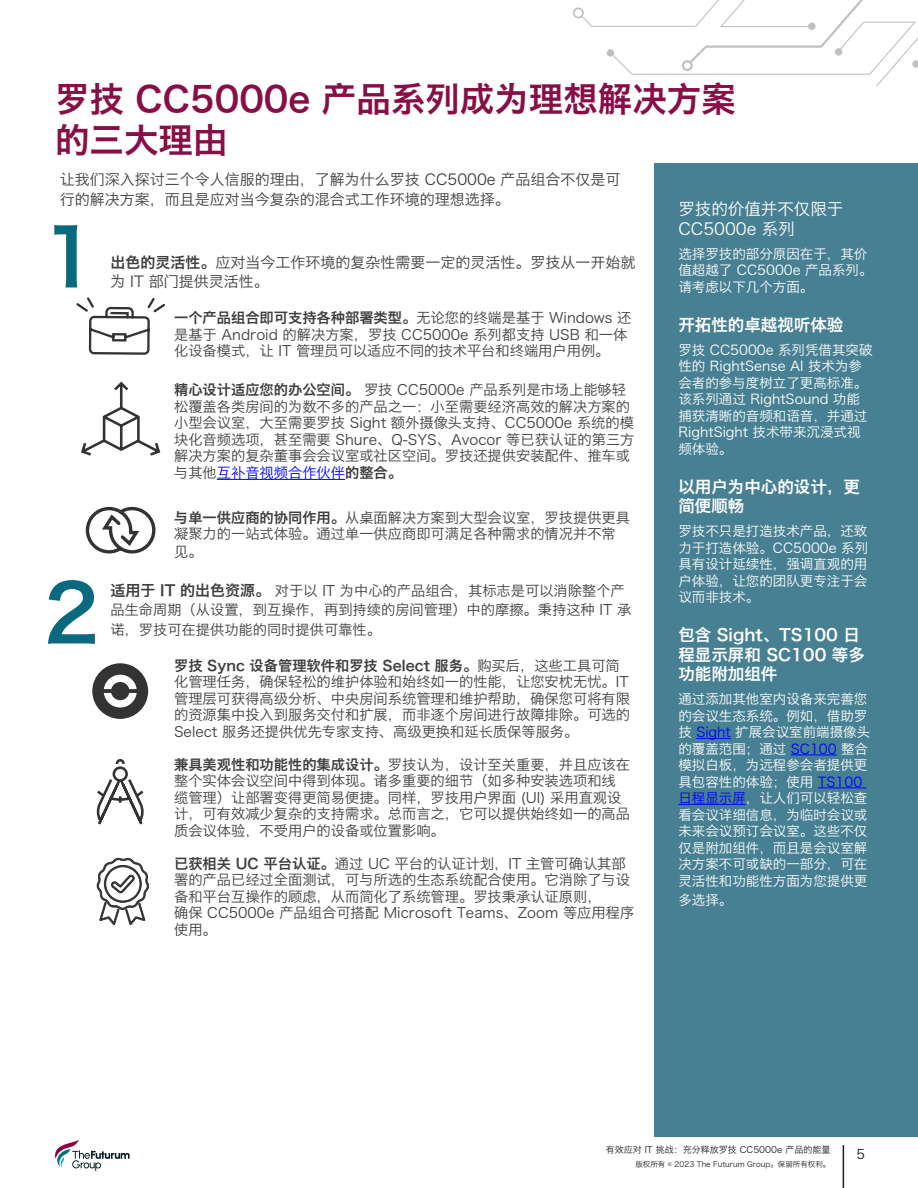
<style>
.page{position:relative;width:918px;height:1188px;background:#fff}
.page>*{position:absolute;margin:0;border:0;box-sizing:border-box;transform-origin:0 0}
.footnote{font:78px "Hiragino Sans GB W6";color:#0a697e}
.WH_Introduction_Head{font:34.5px/41.4px "Hiragino Sans GB W6";color:#880e46}
.footnote-2{font:16.5px/19.5px "Hiragino Sans GB W6";color:#fff}
.footnote-3{font:16.5px/19.5px "Hiragino Sans GB W3";color:#fff}
.footnote-4{font:15px/19.5px "Hiragino Sans GB W3";color:#3e3e3f}
.footnote-5{font:14.25px/16.5px "Hiragino Sans GB W3";color:#3e3e3f}
.footnote-6{font:13.5px/16.5px "Hiragino Sans GB W3";color:#fff}
.t1{font:13.05px "Hiragino Sans GB W3";color:#231f20}
.t2{font:9px "Hiragino Sans GB W3";color:#231f20}
.t3{font:7.5px "Hiragino Sans GB W3";color:#231f20}
.s1{color:#00f}
.s2{font-family:"Hiragino Sans GB W6"}
.s3{font-family:"Hiragino Sans GB W6";font-size:15px}
</style>
<div class="page">
<svg style="left:573px;top:0;width:345px;height:85px"></svg>
<div style="left:655px;top:164px;width:263px;height:973px;background:#478093"></div>
<svg style="left:55px;top:1140px;width:75px;height:31px"></svg>
<svg style="left:76px;top:297px;width:89px;height:397px"></svg>
<svg style="left:84px;top:505px;width:73px;height:50px"></svg>
<svg style="left:92px;top:663px;width:56px;height:56px"></svg>
<svg style="left:96px;top:759px;width:48px;height:66px"></svg>
<svg style="left:96px;top:857px;width:53px;height:69px"></svg>
<hr style="left:843px;top:1145px;width:1px;height:43px;background:#231f20">
<hr style="left:217px;top:479px;width:128px;height:1px;background:#00f">
<hr style="left:696px;top:738px;width:35px;height:1px;background:#00f">
<hr style="left:791px;top:755px;width:46px;height:1px;background:#00f">
<hr style="left:818px;top:788px;width:49px;height:1px;background:#00f">
<hr style="left:678px;top:804px;width:68px;height:1px;background:#00f">
<p class="WH_Introduction_Head" style="left:55px;top:77px;width:682px">罗技 CC5000e 产品系列成为理想解决方案的三大理由</p>
<p class="footnote-4" style="left:60px;top:170px;width:562px">让我们深入探讨三个令人信服的理由，了解为什么罗技 CC5000e 产品组合不仅是可行的解决方案，而且是应对当今复杂的混合式工作环境的理想选择。</p>
<p class="footnote" style="left:42px;top:206px;width:57px">1</p>
<p class="footnote-3" style="left:678px;top:199px;width:167px">罗技的价值并不仅限于<br>CC5000e 系列</p>
<p class="footnote-6" style="left:678px;top:245px;width:196px">选择罗技的部分原因在于，其价值超越了 CC5000e 产品系列。请考虑以下几个方面。</p>
<p class="footnote-2" style="left:678px;top:314px;width:167px">开拓性的卓越视听体验</p>
<p class="footnote-6" style="left:678px;top:341px;width:196px">罗技 CC5000e 系列凭借其突破性的 RightSense AI 技术为参会者的参与度树立了更高标准。该系列通过 RightSound 功能捕获清晰的音频和语音，并通过<br>RightSight 技术带来沉浸式视频体验。</p>
<p class="footnote-2" style="left:678px;top:476px;width:183px">以用户为中心的设计，更简便顺畅</p>
<p class="footnote-6" style="left:678px;top:522px;width:191px;text-align:justify">罗技不只是打造技术产品，还致力于打造体验。CC5000e 系列具有设计延续性，强调直观的用户体验，让您的团队更专注于会议而非技术。</p>
<p class="footnote-2" style="left:678px;top:625px;width:188px">包含 Sight、TS100 日程显示屏和 SC100 等多功能附加组件</p>
<p class="footnote-6" style="left:678px;top:690px;width:193px">通过添加其他室内设备来完善您的会议生态系统。例如，借助罗技 <span class="s1">Sight</span> 扩展会议室前端摄像头的覆盖范围；通过 <span class="s1">SC100</span> 整合模拟白板，为远程参会者提供更具包容性的体验；使用 <span class="s1">TS100日程显示屏</span>，让人们可以轻松查看会议详细信息，为临时会议或未来会议预订会议室。这些不仅仅是附加组件，而且是会议室解决方案不可或缺的一部分，可在灵活性和功能性方面为您提供更</p>
<p class="footnote-6" style="left:678px;top:891px;width:55px">多选择。</p>
<p class="footnote-4" style="left:110px;top:252px;width:526px"><span class="s2">出色的灵活性。</span>应对当今工作环境的复杂性需要一定的灵活性。罗技从一开始就为 IT 部门提供灵活性。</p>
<p class="footnote-5" style="left:174px;top:310px;width:459px"><span class="s2">一个产品组合即可支持各种部署类型。</span>无论您的终端是基于 Windows 还是基于 Android 的解决方案，罗技 CC5000e 系列都支持 USB 和一体化设备模式，让 IT 管理员可以适应不同的技术平台和终端用户用例。</p>
<p class="footnote-5" style="left:174px;top:382px;width:462px"><span class="s2">精心设计适应您的办公空间。</span> 罗技 CC5000e 产品系列是市场上能够轻松覆盖各类房间的为数不多的产品之一：小至需要经济高效的解决方案的小型会议室，大至需要罗技 Sight 额外摄像头支持、CC5000e 系统的模块化音频选项，甚至需要 Shure、Q-SYS、Avocor 等已获认证的第三方解决方案的复杂董事会会议室或社区空间。罗技还提供安装配件、推车或与其他<span class="s1">互补音视频合作伙伴</span><span class="s2">的整合。</span></p>
<p class="footnote-5" style="left:174px;top:509px;width:458px"><span class="s2">与单一供应商的协同作用。</span>从桌面解决方案到大型会议室，罗技提供更具凝聚力的一站式体验。通过单一供应商即可满足各种需求的情况并不常见。</p>
<p class="footnote-5" style="left:110px;top:580px;width:522px;line-height:19.5px"><span class="s3">适用于 IT 的出色资源。</span> 对于以 IT 为中心的产品组合，其标志是可以消除整个产品生命周期（从设置，到互操作，再到持续的房间管理）中的摩擦。秉持这种 IT 承诺，罗技可在提供功能的同时提供可靠性。</p>
<p class="footnote-5" style="left:174px;top:657px;width:458px"><span class="s2">罗技 Sync 设备管理软件和罗技 Select 服务。</span>购买后，这些工具可简化管理任务，确保轻松的维护体验和始终如一的性能，让您安枕无忧。IT管理层可获得高级分析、中央房间系统管理和维护帮助，确保您可将有限的资源集中投入到服务交付和扩展，而非逐个房间进行故障排除。可选的Select 服务还提供优先专家支持、高级更换和延长质保等服务。</p>
<p class="footnote-5" style="left:174px;top:756px;width:458px"><span class="s2">兼具美观性和功能性的集成设计。</span>罗技认为，设计至关重要，并且应该在整个实体会议空间中得到体现。诸多重要的细节（如多种安装选项和线缆管理）让部署变得更简易便捷。同样，罗技用户界面 (UI) 采用直观设计，可有效减少复杂的支持需求。总而言之，它可以提供始终如一的高品质会议体验，不受用户的设备或位置影响。</p>
<p class="footnote-5" style="left:174px;top:855px;width:462px"><span class="s2">已获相关 UC 平台认证。</span>通过 UC 平台的认证计划，IT 主管可确认其部署的产品已经过全面测试，可与所选的生态系统配合使用。它消除了与设备和平台互操作的顾虑，从而简化了系统管理。罗技秉承认证原则，<br>确保 CC5000e 产品组合可搭配 Microsoft Teams、Zoom 等应用程序使用。</p>
<p class="footnote" style="left:44px;top:562px;width:57px">2</p>
<p class="t2" style="left:606px;top:1144px;width:226px">有效应对 IT 挑战：充分释放罗技 CC5000e 产品的能量</p>
<p class="t1" style="left:856px;top:1146px;width:10px">5</p>
<p class="t3" style="left:635px;top:1159px;width:197px">版权所有 © 2023 The Futurum Group。保留所有权利。</p>
</div>
